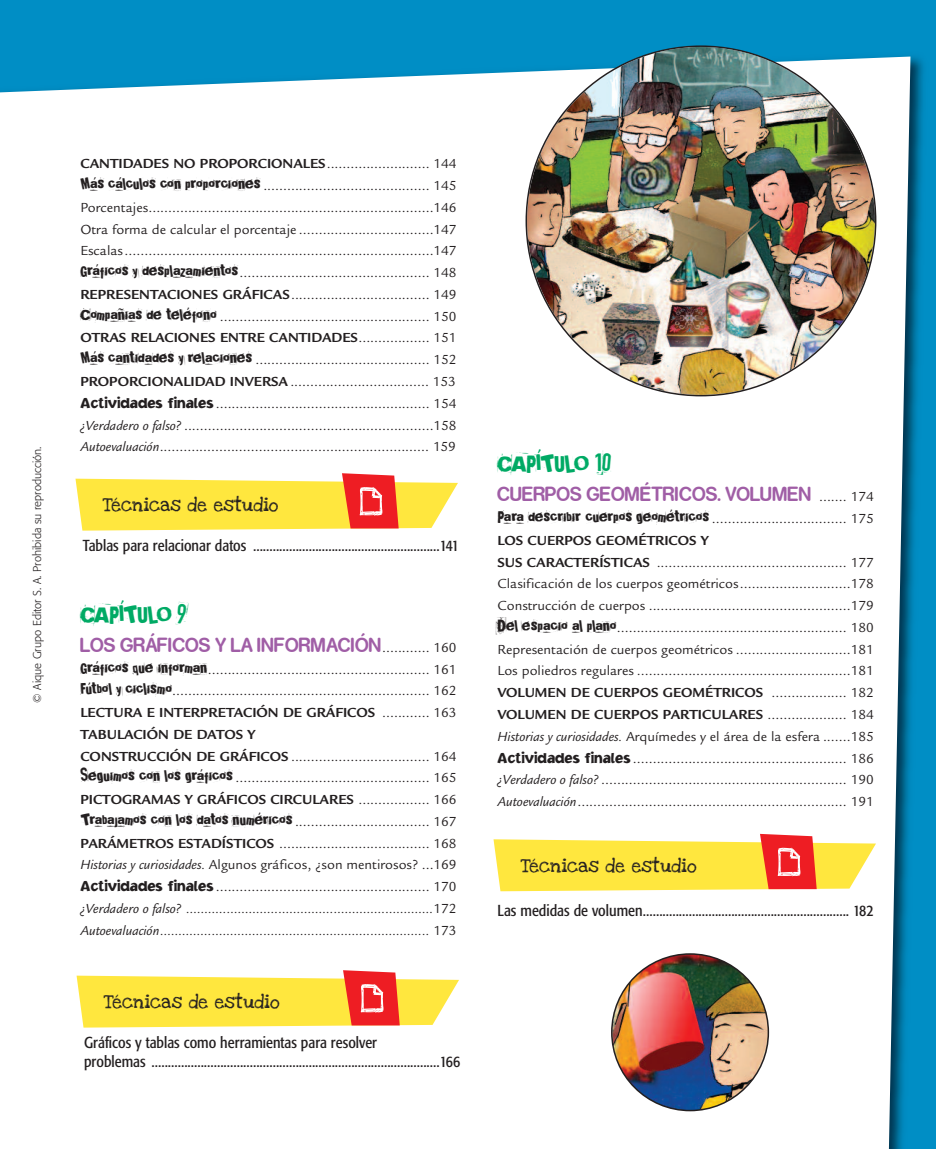
<style>
.page{position:relative;width:936px;height:1149px;background:#fff}
.page>*{position:absolute;margin:0;border:0;box-sizing:border-box;transform-origin:0 0}
.t1{font:30px "Broken 15";letter-spacing:-.025em;color:#00aa65}
.t2{font:18px "Calculus";letter-spacing:-.035em;color:#a05ea6}
.t3{font:condensed 15.75px/18.8px "Formata";color:#231f20}
.t4{font:14.25px/21.8px "Legacy Sans";color:#231f20}
.t5{font:13.95px "Love Ya Like A Sister";color:#231f20}
.t6{font:300 11.25px "Formata";color:#231f20}
.s1{font-weight:700}
.s2{font-family:"Broken 15";font-size:20.25px}
.s3{font-family:"Jacoby ICG Black";font-size:15px}
.s4{font-style:italic}
.s5{font-family:"Legacy Sans";font-size:14.25px;color:#231f20}
</style>
<div class="page">
<div style="left:0;top:0;width:935px;height:1148px;background:#008ec5"></div>
<img style="left:910px;top:56px;width:14px;height:677px">
<div style="left:0;top:56px;width:910px;height:1092px;background:#fff"></div>
<svg style="left:493px;top:833px;width:382px;height:58px;background:#fdd560"></svg>
<svg style="left:77px;top:969px;width:382px;height:58px;background:#fdd560"></svg>
<img style="left:525px;top:45px;width:351px;height:351px">
<img style="left:611px;top:952px;width:158px;height:158px">
<div style="left:496px;top:445px;width:382px;height:367px;background:#fff"></div>
<svg style="left:75px;top:473px;width:383px;height:57px;background:#fdd45d"></svg>
<p class="t6" style="left:32px;top:702px;width:258px;rotate:-90deg">© Aique Grupo Editor S. A. Prohibida su reproducción.</p>
<p class="t4" style="left:80px;top:154px;width:377px;text-align:justify"><span class="s1">CANTIDADES NO PROPORCIONALES</span>.......................... 144<br><span class="s2">Más cálculos con proporciones</span> .......................................... 145<br>Porcentajes........................................................................146<br>Otra forma de calcular el porcentaje ..................................147<br>Escalas..............................................................................147<br><span class="s2">Gráficos y desplazamientos</span>................................................ 148<br><span class="s1">REPRESENTACIONES GRÁFICAS</span>................................... 149<br><span class="s2">Compañias de teléfono</span> ..................................................... 150<br><span class="s1">OTRAS RELACIONES ENTRE CANTIDADES</span>.................. 151<br><span class="s2">Más cantidades y relaciones</span> ............................................ 152<br><span class="s1">PROPORCIONALIDAD INVERSA</span> ................................... 153<br><span class="s3">Actividades finales</span> ...................................................... 154 <span class="s4">¿Verdadero o falso?</span> ...............................................................158<br><span class="s4">Autoevaluación</span>.................................................................... 159</p>
<p class="t5" style="left:103px;top:494px;width:177px">Técnicas de estudio</p>
<p class="t3" style="left:83px;top:537px;width:377px">Tablas para relacionar datos .........................................................141</p>
<h1 class="t1" style="left:80px;top:597px;width:108px">CAPÍTULO 9</h1>
<p class="t2" style="left:80px;top:632px;width:377px">LOS GRÁFICOS Y LA INFORMACIÓN<span class="s5">............ 160</span></p>
<p class="t4" style="left:80px;top:659px;width:377px"><span class="s2">Gráficos que informan</span>........................................................ 161<br><span class="s2">Fútbol y ciclismo</span>................................................................. 162<br><span class="s1">LECTURA E INTERPRETACIÓN DE GRÁFICOS</span> ............ 163<br><span class="s1">TABULACIÓN DE DATOS Y<br>CONSTRUCCIÓN DE GRÁFICOS</span> ................................... 164<br><span class="s2">Seguimos con los gráficos</span> ................................................. 165<br><span class="s1">PICTOGRAMAS Y GRÁFICOS CIRCULARES</span> .................. 166<br><span class="s2">Trabajamos con los datos numéricos</span> .................................. 167<br><span class="s1">PARÁMETROS ESTADÍSTICOS</span> ...................................... 168<br><span class="s4">Historias y curiosidades.</span> Algunos gráficos, ¿son mentirosos? ...169<br><span class="s3">Actividades finales</span> ...................................................... 170 <span class="s4">¿Verdadero o falso? ...................................................................</span>172<br><span class="s4">Autoevaluación.........................................................................</span> 173</p>
<p class="t5" style="left:104px;top:990px;width:177px">Técnicas de estudio</p>
<p class="t3" style="left:84px;top:1033px;width:377px">Gráficos y tablas como herramientas para resolver<br>problemas ........................................................................................166</p>
<h1 class="t1" style="left:497px;top:447px;width:116px">CAPÍTULO 10</h1>
<p class="t2" style="left:497px;top:482px;width:377px">CUERPOS GEOMÉTRICOS. VOLUMEN <span class="s5">....... 174</span></p>
<p class="t4" style="left:497px;top:509px;width:377px"><span class="s2">Para describir cuerpos geométricos</span> .................................. 175<br><span class="s1">LOS CUERPOS GEOMÉTRICOS Y<br>SUS CARACTERÍSTICAS</span> ................................................ 177<br>Clasificación de los cuerpos geométricos............................178<br>Construcción de cuerpos ...................................................179<br><span class="s2">Del espacio al plano</span>.......................................................... 180<br>Representación de cuerpos geométricos .............................181<br>Los poliedros regulares ......................................................181<br><span class="s1">VOLUMEN DE CUERPOS GEOMÉTRICOS</span> ................... 182<br><span class="s1">VOLUMEN DE CUERPOS PARTICULARES</span> .................... 184<br><span class="s4">Historias y curiosidades.</span> Arquímedes y el área de la esfera .......185<br><span class="s3">Actividades finales</span> ...................................................... 186 <span class="s4">¿Verdadero o falso?</span> .............................................................. 190<br><span class="s4">Autoevaluación</span>.................................................................... 191</p>
<p class="t5" style="left:521px;top:854px;width:177px">Técnicas de estudio</p>
<p class="t3" style="left:497px;top:901px;width:377px">Las medidas de volumen............................................................... 182</p>
</div>
